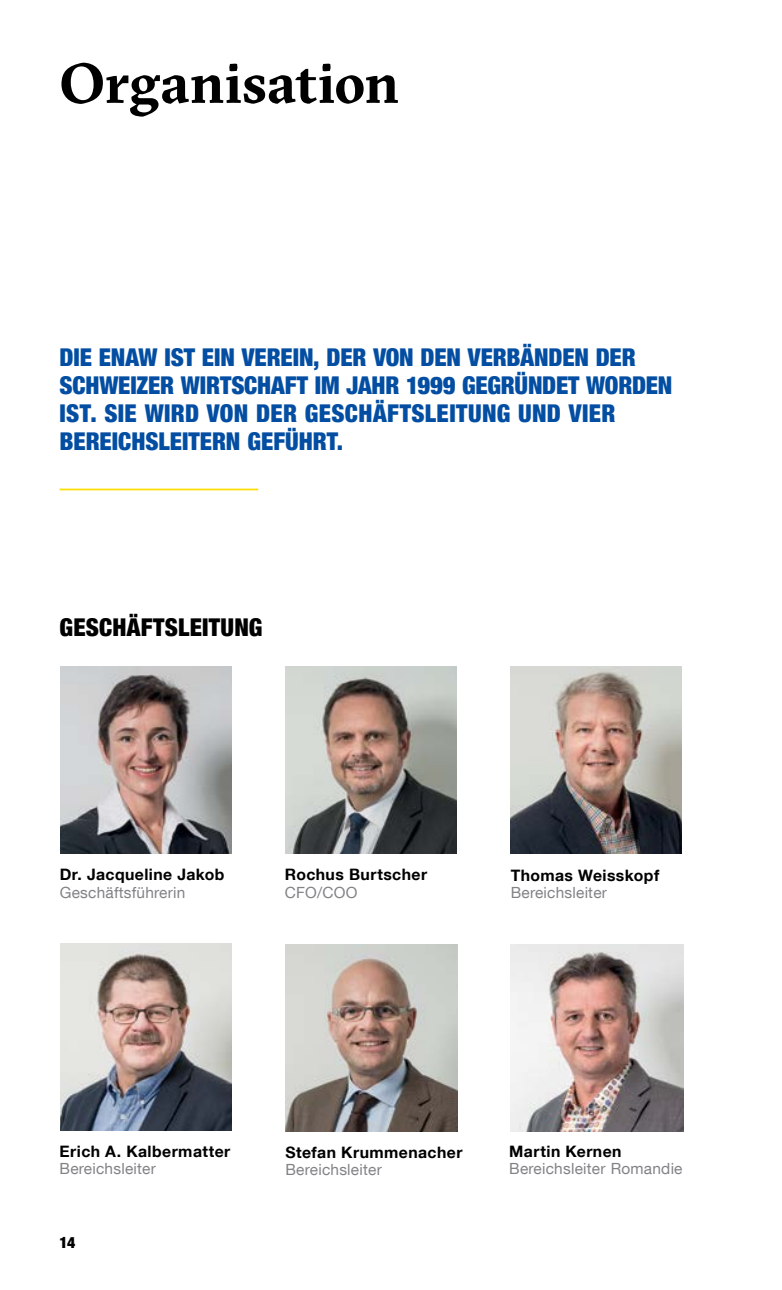
<style>
.page{position:relative;width:782px;height:1290px;background:#fff}
.page>*{position:absolute;margin:0;border:0;box-sizing:border-box;transform-origin:0 0}
.t1{font:700 56px "GT Sectra";color:#000}
.t2{font:900 condensed 24.5px/28px "Helvetica Neue LT Com";letter-spacing:-.005em;color:#034ea2}
.t3{font:900 condensed 24.5px "Helvetica Neue LT Com";letter-spacing:.01em;color:#000}
.t4{font:700 15.75px "Helvetica Neue LT Com";letter-spacing:.03em;color:#000}
.t5{font:900 condensed 15.75px "Helvetica Neue LT Com";color:#000}
.t6{font:15.4px "Helvetica Neue LT Com";letter-spacing:.015em;color:#808285}
</style>
<div class="page">
<hr style="left:60px;top:489px;width:198px;height:1px;background:#fd0">
<img style="left:61px;top:666px;width:170px;height:187px">
<img style="left:286px;top:666px;width:170px;height:188px">
<img style="left:511px;top:666px;width:170px;height:188px">
<img style="left:61px;top:943px;width:171px;height:187px">
<img style="left:286px;top:944px;width:171px;height:187px">
<img style="left:510px;top:944px;width:173px;height:187px">
<h1 class="t1" style="left:60px;top:50px;width:341px">Organisation</h1>
<p class="t2" style="left:60px;top:343px;width:614px">DIE ENAW IST EIN VEREIN, DER VON DEN VERBÄNDEN DER SCHWEIZER WIRTSCHAFT IM JAHR 1999 GEGRÜNDET WORDEN IST. SIE WIRD VON DER GESCHÄFTSLEITUNG UND VIER BEREICHSLEITERN GEFÜHRT.</p>
<p class="t3" style="left:60px;top:612px;width:204px">GESCHÄFTSLEITUNG</p>
<p class="t4" style="left:60px;top:865px;width:166px">Dr. Jacqueline Jakob</p>
<p class="t6" style="left:60px;top:883px;width:127px">Geschäftsführerin</p>
<p class="t4" style="left:284px;top:865px;width:144px">Rochus Burtscher</p>
<p class="t6" style="left:284px;top:883px;width:74px">CFO/COO</p>
<p class="t4" style="left:510px;top:865px;width:150px">Thomas Weisskopf</p>
<p class="t6" style="left:510px;top:883px;width:98px">Bereichsleiter</p>
<p class="t4" style="left:60px;top:1141px;width:172px">Erich A. Kalbermatter</p>
<p class="t6" style="left:60px;top:1159px;width:98px">Bereichsleiter</p>
<p class="t5" style="left:60px;top:1233px;width:17px">14</p>
<p class="t4" style="left:285px;top:1142px;width:178px">Stefan Krummenacher</p>
<p class="t6" style="left:285px;top:1160px;width:98px">Bereichsleiter</p>
<p class="t4" style="left:509px;top:1141px;width:114px">Martin Kernen</p>
<p class="t6" style="left:509px;top:1159px;width:175px">Bereichsleiter Romandie</p>
</div>
